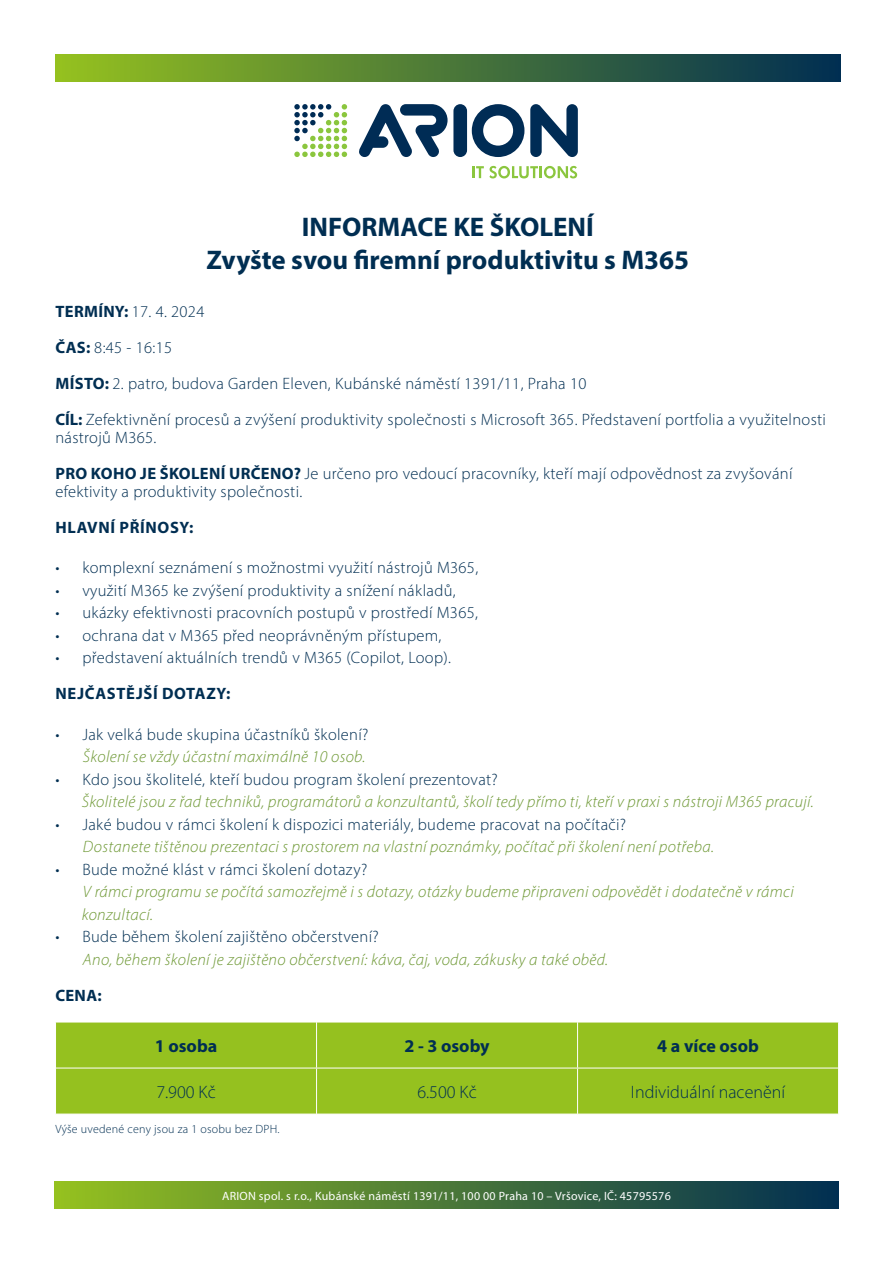
<style>
.page{position:relative;width:893px;height:1263px;background:#fff}
.page>*{position:absolute;margin:0;border:0;box-sizing:border-box;transform-origin:0 0}
.t1{font:700 27px/32.4px "Myriad Pro";color:#002e52;text-align:center}
.t2{font:300 18px "Myriad Pro";color:#002e52}
.t3{font:700 18px "Myriad Pro";color:#002e52}
.t4{font:300 16.5px/18px "Myriad Pro";letter-spacing:.02em;color:#002e52}
.t5{font:italic 300 16.5px/22.5px "Myriad Pro";letter-spacing:.02em;color:#6c9732}
.t6{font:700 16.5px "Myriad Pro";letter-spacing:.04em;color:#002e52}
.t7{font:12px "Myriad Pro";letter-spacing:.02em;color:#fff}
.t8{font:300 12px "Myriad Pro";letter-spacing:.02em;color:#002e52}
.s1{font-weight:700}
</style>
<div class="page">
<svg style="left:472px;top:104px;width:52px;height:53px"></svg>
<svg style="left:530px;top:104px;width:48px;height:53px"></svg>
<svg style="left:472px;top:166px;width:105px;height:12px"></svg>
<div style="left:453px;top:104px;width:14px;height:53px;background:#002c55;border-radius:7px"></div>
<svg style="left:359px;top:104px;width:89px;height:53px"></svg>
<svg style="left:294px;top:104px;width:53px;height:53px"></svg>
<div style="left:56px;top:1023px;width:782px;height:91px;background:#95c11f"></div>
<hr style="left:316px;top:1022px;width:1px;height:46px;background:#fff">
<hr style="left:577px;top:1022px;width:1px;height:46px;background:#fff">
<hr style="left:56px;top:1068px;width:261px;height:1px;background:#fff">
<hr style="left:317px;top:1068px;width:261px;height:1px;background:#fff">
<hr style="left:316px;top:1068px;width:1px;height:46px;background:#fff">
<hr style="left:578px;top:1068px;width:260px;height:1px;background:#fff">
<hr style="left:577px;top:1068px;width:1px;height:46px;background:#fff">
<div style="left:54px;top:1182px;width:785px;height:27px;background:linear-gradient(to right,#95c11f,#002e52)"></div>
<div style="left:55px;top:55px;width:785px;height:27px;background:linear-gradient(to right,#96c21f,#002e52)"></div>
<p class="t1" style="left:206px;top:210px;width:484px">INFORMACE KE ŠKOLENÍ<br>Zvyšte svou firemní produktivitu s M365</p>
<p class="t4" style="left:56px;top:302px;width:150px"><span class="s1">TERMÍNY:</span> 17. 4. 2024</p>
<p class="t4" style="left:56px;top:338px;width:118px"><span class="s1">ČAS:</span> 8:45 - 16:15</p>
<p class="t4" style="left:56px;top:374px;width:532px"><span class="s1">MÍSTO:</span> 2. patro, budova Garden Eleven, Kubánské náměstí 1391/11, Praha 10</p>
<p class="t4" style="left:55px;top:410px;width:772px"><span class="s1">CÍL:</span> Zefektivnění procesů a zvýšení produktivity společnosti s Microsoft 365. Představení portfolia a využitelnosti nástrojů M365.</p>
<p class="t4" style="left:55px;top:464px;width:739px"><span class="s1">PRO KOHO JE ŠKOLENÍ URČENO?</span> Je určeno pro vedoucí pracovníky, kteří mají odpovědnost za zvyšování efektivity a produktivity společnosti.</p>
<p class="t6" style="left:56px;top:517px;width:140px">HLAVNÍ PŘÍNOSY:</p>
<p class="t4" style="left:55px;top:559px;width:424px">• komplexní seznámení s možnostmi využití nástrojů M365,</p>
<p class="t4" style="left:55px;top:581px;width:402px">• využití M365 ke zvýšení produktivity a snížení nákladů,</p>
<p class="t4" style="left:55px;top:604px;width:424px">• ukázky efektivnosti pracovních postupů v prostředí M365,</p>
<p class="t4" style="left:55px;top:626px;width:388px">• ochrana dat v M365 před neoprávněným přístupem,</p>
<p class="t4" style="left:55px;top:649px;width:397px">• představení aktuálních trendů v M365 (Copilot, Loop).</p>
<p class="t6" style="left:56px;top:683px;width:177px">NEJČASTĚJŠÍ DOTAZY:</p>
<p class="t4" style="left:55px;top:725px;width:315px">• Jak velká bude skupina účastníků školení?</p>
<p class="t5" style="left:83px;top:745px;width:284px">Školení se vždy účastní maximálně 10 osob.</p>
<p class="t4" style="left:55px;top:770px;width:444px">• Kdo jsou školitelé, kteří budou program školení prezentovat?</p>
<p class="t5" style="left:82px;top:790px;width:733px">Školitelé jsou z řad techniků, programátorů a konzultantů, školí tedy přímo ti, kteří v praxi s nástroji M365 pracují.</p>
<p class="t4" style="left:55px;top:815px;width:572px">• Jaké budou v rámci školení k dispozici materiály, budeme pracovat na počítači?</p>
<p class="t5" style="left:83px;top:835px;width:632px">Dostanete tištěnou prezentaci s prostorem na vlastní poznámky, počítač při školení není potřeba.</p>
<p class="t4" style="left:55px;top:860px;width:314px">• Bude možné klást v rámci školení dotazy?</p>
<p class="t5" style="left:82px;top:880px;width:713px">V rámci programu se počítá samozřejmě i s dotazy, otázky budeme připraveni odpovědět i dodatečně v rámci konzultací.</p>
<p class="t4" style="left:55px;top:928px;width:325px">• Bude během školení zajištěno občerstvení?</p>
<p class="t5" style="left:83px;top:948px;width:527px">Ano, během školení je zajištěno občerstvení: káva, čaj, voda, zákusky a také oběd.</p>
<p class="t6" style="left:55px;top:985px;width:48px">CENA:</p>
<p class="t3" style="left:155px;top:1034px;width:64px">1 osoba</p>
<p class="t3" style="left:404px;top:1034px;width:87px">2 - 3 osoby</p>
<p class="t3" style="left:657px;top:1034px;width:103px">4 a více osob</p>
<p class="t2" style="left:156px;top:1081px;width:61px">7.900 Kč</p>
<p class="t2" style="left:417px;top:1081px;width:61px">6.500 Kč</p>
<p class="t2" style="left:631px;top:1081px;width:156px">Individuální nacenění</p>
<p class="t8" style="left:55px;top:1121px;width:226px">Výše uvedené ceny jsou za 1 osobu bez DPH.</p>
<p class="t7" style="left:222px;top:1188px;width:450px">ARION spol. s r.o., Kubánské náměstí 1391/11, 100 00 Praha 10 – Vršovice, IČ: 45795576</p>
</div>
